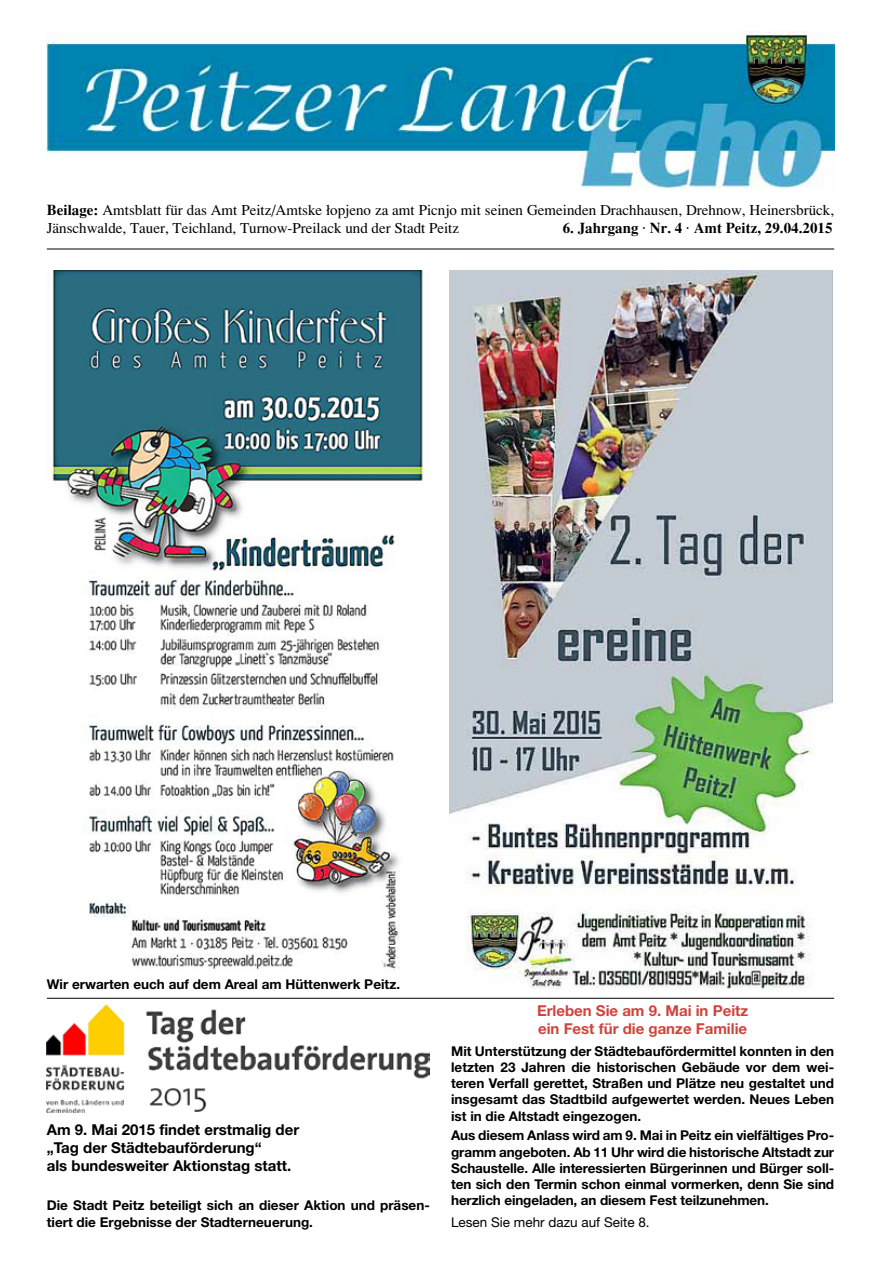
<style>
.page{position:relative;width:881px;height:1263px;background:#fff}
.page>*{position:absolute;margin:0;border:0;box-sizing:border-box;transform-origin:0 0}
.t1{font:15px/18px "T Accents";color:#000}
.t2{font:700 15px/18.1px "Helvetica Neue LT";color:#000}
.t3{font:700 15px/18px "Helvetica Neue LT";color:#d0433d}
.t4{font:700 15px "T Accents";color:#000}
.t5{font:700 13.5px/16.2px "Helvetica Neue LT";color:#000;text-align:justify}
.t6{font:13.5px "Helvetica Neue LT";color:#000}
.s1{font-weight:700}
</style>
<div class="page">
<hr style="left:47px;top:249px;width:786px;height:1px;background:#000">
<img style="left:47px;top:32px;width:786px;height:157px">
<img style="left:47px;top:270px;width:382px;height:701px">
<img style="left:449px;top:270px;width:383px;height:721px">
<img style="left:47px;top:1005px;width:382px;height:108px">
<hr style="left:47px;top:998px;width:786px;height:1px;background:#000">
<p class="t1" style="left:47px;top:200px;width:788px"><span class="s1">Beilage:</span> Amtsblatt für das Amt Peitz/Amtske Ωopjeno za amt Picnjo mit seinen Gemeinden Drachhausen, Drehnow, Heinersbrück,<br>Jänschwalde, Tauer, Teichland, Turnow-Preilack und der Stadt Peitz</p>
<p class="t4" style="left:562px;top:218px;width:271px">6. Jahrgang · Nr. 4 · Amt Peitz, 29.04.2015</p>
<p class="t5" style="left:47px;top:976px;width:354px">Wir erwarten euch auf dem Areal am Hüttenwerk Peitz.</p>
<p class="t2" style="left:47px;top:1120px;width:254px">Am 9. Mai 2015 findet erstmalig der „Tag der Städtebauförderung“<br>als bundesweiter Aktionstag statt.</p>
<p class="t5" style="left:47px;top:1197px;width:384px">Die Stadt Peitz beteiligt sich an dieser Aktion und präsen&shy;tiert die Ergebnisse der Stadterneuerung.</p>
<p class="t3" style="left:537px;top:1002px;width:213px">Erleben Sie am 9. Mai in Peitz ein Fest für die ganze Familie</p>
<p class="t5" style="left:451px;top:1042px;width:384px">Mit Unterstützung der Städtebaufördermittel konnten in den letzten 23 Jahren die historischen Gebäude vor dem wei&shy;teren Verfall gerettet, Straßen und Plätze neu gestaltet und insgesamt das Stadtbild aufgewertet werden. Neues Leben ist in die Altstadt eingezogen.</p>
<p class="t5" style="left:451px;top:1127px;width:384px">Aus diesem Anlass wird am 9. Mai in Peitz ein vielfältiges Pro&shy;gramm angeboten. Ab 11 Uhr wird die historische Altstadt zur Schaustelle. Alle interessierten Bürgerinnen und Bürger soll&shy;ten sich den Termin schon einmal vormerken, denn Sie sind herzlich eingeladen, an diesem Fest teilzunehmen.</p>
<p class="t6" style="left:451px;top:1214px;width:200px">Lesen Sie mehr dazu auf Seite 8.</p>
</div>
